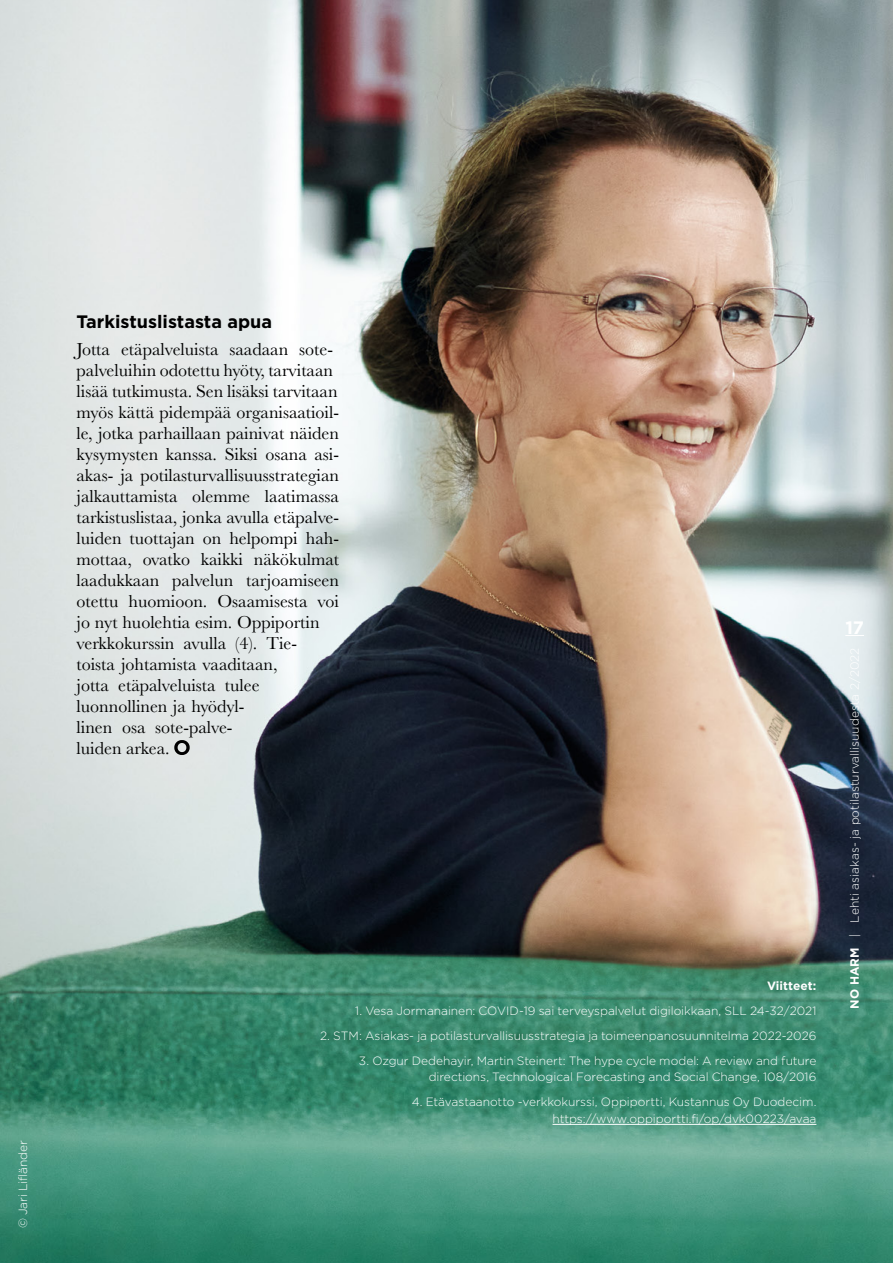
<style>
.page{position:relative;width:893px;height:1263px;background:#fff}
.page>*{position:absolute;margin:0;border:0;box-sizing:border-box;transform-origin:0 0}
.paragraph_leipätekst{font:18px/21px "Baskerville";color:#000}
.Paragraph_väliotsikk{font:700 18px "Gotham";color:#000}
.t1{font:700 18px "Gotham";color:#fff}
.Paragraph_kuvateksti{font:300 12px/16.5px "Gotham";letter-spacing:-.005em;color:#fff;text-align:right}
.Paragraph_apinalaati{font:300 12px "Gotham";color:#fff}
.Paragraph_kuvateksti-2{font:700 12px "Gotham";color:#fff}
.s1{font-weight:700}
</style>
<div class="page">
<img style="left:0;top:0;width:893px;height:1263px">
<hr style="left:553px;top:1124px;width:263px;height:1px;background:#fff">
<svg style="left:174px;top:740px;width:16px;height:15px"></svg>
<svg style="left:845px;top:635px;width:19px;height:1px"></svg>
<p class="Paragraph_apinalaati" style="left:16px;top:1228px;width:90px;rotate:-90deg">© Jari Lifländer</p>
<p class="Paragraph_väliotsikk" style="left:77px;top:309px;width:197px">Tarkistuslistasta apua</p>
<p class="paragraph_leipätekst" style="left:77px;top:339px;width:258px">Jotta etäpalveluista saadaan sote-</p>
<p class="paragraph_leipätekst" style="left:77px;top:360px;width:264px">palveluihin odotettu hyöty, tarvitaan lisää tutkimusta. Sen lisäksi tarvitaan myös kättä pidempää organisaatioil&shy;le, jotka parhaillaan painivat näiden kysymysten kanssa. Siksi osana asi&shy;akas- ja potilasturvallisuusstrategian jalkauttamista olemme laatimassa tarkistuslistaa, jonka avulla etäpalve&shy;luiden tuottajan on helpompi hah&shy;mottaa, ovatko kaikki näkökulmat laadukkaan palvelun tarjoamiseen otettu huomioon. Osaamisesta voi jo nyt huolehtia esim. Oppiportin verkkokurssin avulla (4). Tie&shy;toista johtamista vaaditaan,<br>jotta etäpalveluista tulee luonnollinen ja hyödyl-<br>linen osa sote-palve-<br>luiden arkea.</p>
<p class="Paragraph_kuvateksti-2" style="left:767px;top:977px;width:51px">Viitteet:</p>
<p class="Paragraph_kuvateksti" style="left:355px;top:1002px;width:463px">1. Vesa Jormanainen: COVID-19 sai terveyspalvelut digiloikkaan, SLL 24-32/2021</p>
<p class="Paragraph_kuvateksti" style="left:320px;top:1027px;width:498px">2. STM: Asiakas- ja potilasturvallisuusstrategia ja toimeenpanosuunnitelma 2022-2026</p>
<p class="Paragraph_kuvateksti" style="left:359px;top:1052px;width:459px">3. Ozgur Dedehayir, Martin Steinert: The hype cycle model: A review and future directions, Technological Forecasting and Social Change, 108/2016</p>
<p class="Paragraph_kuvateksti" style="left:412px;top:1093px;width:406px">4. Etävastaanotto -verkkokurssi, Oppiportti, Kustannus Oy Duodecim.</p>
<p class="Paragraph_kuvateksti" style="left:553px;top:1110px;width:265px">https://www.oppiportti.fi/op/dvk00223/avaa</p>
<p class="t1" style="left:845px;top:615px;width:20px">17</p>
<p class="Paragraph_kuvateksti" style="left:846px;top:1009px;width:363px;rotate:-90deg"><span class="s1">NO HARM</span> | Lehti asiakas- ja potilasturvallisuudesta 2/2022</p>
</div>
